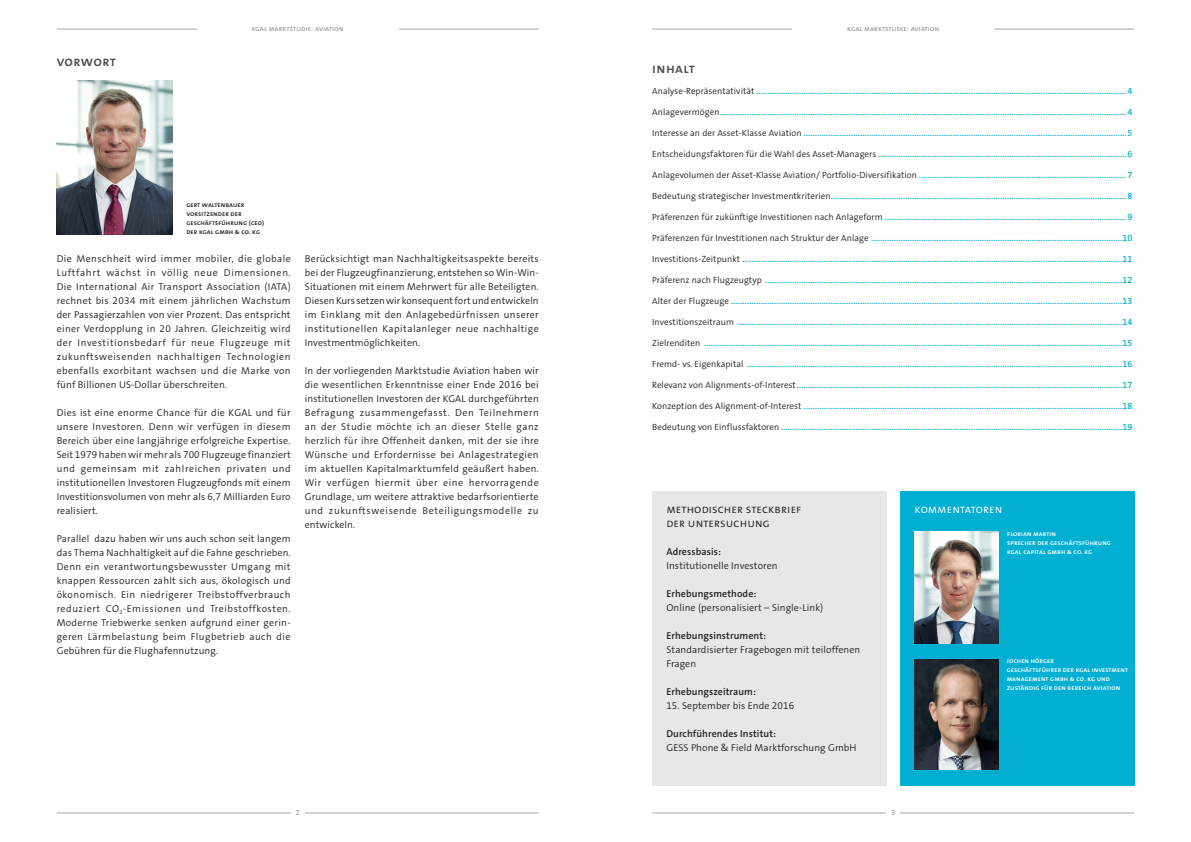
<style>
.page{position:relative;width:1191px;height:842px;background:#fff}
.page>*{position:absolute;margin:0;border:0;box-sizing:border-box;transform-origin:0 0}
.seiten_headline{font:600 14px "KGAL Head The Sans";letter-spacing:.03em;color:#4b4c4d}
.kommentar_text{font:300 12px/14px "KGAL Head The Sans";letter-spacing:.01em;color:#231f20}
.KGAL_Copy{font:300 12px "KGAL Head The Sans";letter-spacing:.005em;color:#fff}
.KGAL_Copy-2{font:300 10px/14px "KGAL The Sans";letter-spacing:.01em;color:#231f20;text-align:justify}
.KGAL_Copy-3{font:600 10px "KGAL The Sans";letter-spacing:.01em;color:#231f20}
.inhaltsverzeichnis{font:600 9px "KGAL The Sans";letter-spacing:.01em;color:#00afd2}
.t1{font:300 7.5px "KGAL Head The Sans";letter-spacing:.005em;color:#808285}
.t2{font:300 7.5px "KGAL The Sans";color:#808285}
.KGAL_Copy-4{font:600 7px/9px "KGAL Head The Sans";letter-spacing:.01em;color:#fff}
.KGAL_Copy-5{font:600 7px/9px "KGAL Head The Sans";letter-spacing:.01em;color:#231f20}
.s1{font-weight:300;color:#231f20}
</style>
<div class="page">
<hr style="left:57px;top:29px;width:482px;height:1px;background:#a8a9ad">
<hr style="left:652px;top:29px;width:482px;height:1px;background:#a8a9ad">
<div style="left:197px;top:23px;width:201px;height:8px;background:#fff"></div>
<div style="left:792px;top:23px;width:202px;height:8px;background:#fff"></div>
<hr style="left:57px;top:813px;width:482px;height:1px;background:#a8a9ad">
<hr style="left:652px;top:813px;width:482px;height:1px;background:#a8a9ad">
<div style="left:291px;top:809px;width:13px;height:14px;background:#fff"></div>
<div style="left:886px;top:809px;width:14px;height:14px;background:#fff"></div>
<img style="left:57px;top:80px;width:115px;height:154px">
<div style="left:900px;top:491px;width:234px;height:294px;background:#00afd2"></div>
<div style="left:652px;top:491px;width:234px;height:294px;background:#e6e7e9"></div>
<img style="left:914px;top:531px;width:84px;height:112px">
<img style="left:914px;top:660px;width:84px;height:109px">
<p class="t1" style="left:252px;top:24px;width:93px">KGAL Marktstudie: Aviation</p>
<p class="t1" style="left:847px;top:24px;width:93px">KGAL Marktstudie: Aviation</p>
<p class="seiten_headline" style="left:57px;top:53px;width:61px">Vorwort</p>
<p class="KGAL_Copy-5" style="left:186px;top:200px;width:60px">Gert Waltenbauer</p>
<p class="KGAL_Copy-5" style="left:186px;top:209px;width:79px">Vorsitzender der<br>Geschäftsführung (CEO) der KGAL GmbH &amp; Co. KG</p>
<p class="KGAL_Copy-2" style="left:57px;top:252px;width:235px">Die Menschheit wird immer mobiler, die globale Luftfahrt wächst in völlig neue Dimensionen.<br>Die International Air Transport Association (IATA) rechnet bis 2034 mit einem jährlichen Wachstum der Passagierzahlen von vier Prozent. Das entspricht einer Verdopplung in 20 Jahren. Gleichzeitig wird der Investitionsbedarf für neue Flugzeuge mit zukunftsweisenden nachhaltigen Technologien ebenfalls exorbitant wachsen und die Marke von fünf Billionen US-Dollar überschreiten.</p>
<p class="KGAL_Copy-2" style="left:57px;top:406px;width:236px">Dies ist eine enorme Chance für die KGAL und für unsere Investoren. Denn wir verfügen in diesem Bereich über eine langjährige erfolgreiche Expertise.<br>Seit 1979 haben wir mehr als 700 Flugzeuge finanziert und gemeinsam mit zahlreichen privaten und institutionellen Investoren Flugzeugfonds mit einem Investitionsvolumen von mehr als 6,7 Milliarden Euro realisiert.</p>
<p class="KGAL_Copy-2" style="left:57px;top:532px;width:235px">Parallel dazu haben wir uns auch schon seit langem das Thema Nachhaltigkeit auf die Fahne geschrieben.<br>Denn ein verantwortungsbewusster Umgang mit knappen Ressourcen zahlt sich aus, ökologisch und ökonomisch. Ein niedrigerer Treibstoffverbrauch reduziert CO<sub>2</sub>-Emissionen und Treibstoffkosten.<br>Moderne Triebwerke senken aufgrund einer gerin&shy;geren Lärmbelastung beim Flugbetrieb auch die Gebühren für die Flughafennutzung.</p>
<p class="KGAL_Copy-2" style="left:305px;top:252px;width:235px">Berücksichtigt man Nachhaltigkeitsaspekte bereits bei der Flugzeugfinanzierung, entstehen so Win-Win-Situationen mit einem Mehrwert für alle Beteiligten.<br>Diesen Kurs setzen wir konsequent fort und entwickeln im Einklang mit den Anlagebedürfnissen unserer institutionellen Kapitalanleger neue nachhaltige Investmentmöglichkeiten.</p>
<p class="KGAL_Copy-2" style="left:305px;top:364px;width:235px">In der vorliegenden Marktstudie Aviation haben wir die wesentlichen Erkenntnisse einer Ende 2016 bei institutionellen Investoren der KGAL durchgeführten Befragung zusammengefasst. Den Teilnehmern an der Studie möchte ich an dieser Stelle ganz herzlich für ihre Offenheit danken, mit der sie ihre Wünsche und Erfordernisse bei Anlagestrategien im aktuellen Kapitalmarktumfeld geäußert haben.<br>Wir verfügen hiermit über eine hervorragende Grundlage, um weitere attraktive bedarfsorientierte und zukunftsweisende Beteiligungsmodelle zu entwickeln.</p>
<p class="seiten_headline" style="left:652px;top:60px;width:44px">Inhalt</p>
<p class="inhaltsverzeichnis" style="left:652px;top:85px;width:482px"><span class="s1">Analyse-Repräsentativität</span> ....................................................................................................................................................................4</p>
<p class="inhaltsverzeichnis" style="left:652px;top:106px;width:481px"><span class="s1">Anlagevermögen</span>....................................................................................................................................................................................4</p>
<p class="inhaltsverzeichnis" style="left:652px;top:127px;width:481px"><span class="s1">Interesse an der Asset-Klasse Aviation</span> ...............................................................................................................................................5</p>
<p class="inhaltsverzeichnis" style="left:652px;top:148px;width:482px"><span class="s1">Entscheidungsfaktoren für die Wahl des Asset-Managers</span> ..............................................................................................................6</p>
<p class="inhaltsverzeichnis" style="left:652px;top:169px;width:481px"><span class="s1">Anlagevolumen der Asset-Klasse Aviation/ Portfolio-Diversifikation</span> ............................................................................................7</p>
<p class="inhaltsverzeichnis" style="left:652px;top:190px;width:482px"><span class="s1">Bedeutung strategischer Investmentkriterien</span>...................................................................................................................................8</p>
<p class="inhaltsverzeichnis" style="left:652px;top:211px;width:481px"><span class="s1">Präferenzen für zukünftige Investitionen nach Anlageform</span> ...........................................................................................................9</p>
<p class="inhaltsverzeichnis" style="left:652px;top:232px;width:482px"><span class="s1">Präferenzen für Investitionen nach Struktur der Anlage</span> ...............................................................................................................10</p>
<p class="inhaltsverzeichnis" style="left:652px;top:253px;width:482px"><span class="s1">Investitions-Zeitpunkt</span> ........................................................................................................................................................................11</p>
<p class="inhaltsverzeichnis" style="left:652px;top:274px;width:482px"><span class="s1">Präferenz nach Flugzeugtyp</span> ..............................................................................................................................................................12</p>
<p class="inhaltsverzeichnis" style="left:652px;top:295px;width:482px"><span class="s1">Alter der Flugzeuge</span> .............................................................................................................................................................................13</p>
<p class="inhaltsverzeichnis" style="left:652px;top:316px;width:482px"><span class="s1">Investitionszeitraum</span> ..........................................................................................................................................................................14</p>
<p class="inhaltsverzeichnis" style="left:652px;top:337px;width:482px"><span class="s1">Zielrenditen</span> .........................................................................................................................................................................................15</p>
<p class="inhaltsverzeichnis" style="left:652px;top:358px;width:482px"><span class="s1">Fremd- vs. Eigenkapital</span> ......................................................................................................................................................................16</p>
<p class="inhaltsverzeichnis" style="left:652px;top:379px;width:482px"><span class="s1">Relevanz von Alignments-of-Interest</span>................................................................................................................................................17</p>
<p class="inhaltsverzeichnis" style="left:652px;top:400px;width:482px"><span class="s1">Konzeption des Alignment-of-Interest</span> .............................................................................................................................................18</p>
<p class="inhaltsverzeichnis" style="left:652px;top:421px;width:482px"><span class="s1">Bedeutung von Einflussfaktoren</span> .......................................................................................................................................................19</p>
<p class="kommentar_text" style="left:666px;top:502px;width:136px">Methodischer Steckbrief der Untersuchung</p>
<p class="KGAL_Copy-3" style="left:666px;top:545px;width:56px">Adressbasis:</p>
<p class="KGAL_Copy-2" style="left:666px;top:559px;width:113px">Institutionelle Investoren</p>
<p class="KGAL_Copy-3" style="left:666px;top:587px;width:92px">Erhebungsmethode:</p>
<p class="KGAL_Copy-2" style="left:666px;top:601px;width:158px">Online (personalisiert – Single-Link)</p>
<p class="KGAL_Copy-3" style="left:666px;top:629px;width:101px">Erhebungsinstrument:</p>
<p class="KGAL_Copy-2" style="left:666px;top:643px;width:195px">Standardisierter Fragebogen mit teiloffenen<br>Fragen</p>
<p class="KGAL_Copy-3" style="left:666px;top:685px;width:91px">Erhebungszeitraum:</p>
<p class="KGAL_Copy-2" style="left:666px;top:699px;width:129px">15. September bis Ende 2016</p>
<p class="KGAL_Copy-3" style="left:666px;top:727px;width:111px">Durchführendes Institut:</p>
<p class="KGAL_Copy-2" style="left:666px;top:741px;width:192px">GESS Phone &amp; Field Marktforschung GmbH</p>
<p class="KGAL_Copy" style="left:914px;top:502px;width:89px">Kommentatoren</p>
<p class="KGAL_Copy-4" style="left:1007px;top:530px;width:50px">Florian Martin</p>
<p class="KGAL_Copy-4" style="left:1007px;top:539px;width:105px">Sprecher der Geschäftsführung</p>
<p class="KGAL_Copy-4" style="left:1007px;top:548px;width:87px">KGAL Capital GmbH &amp; Co. KG</p>
<p class="KGAL_Copy-4" style="left:1006px;top:656px;width:49px">Jochen Hörger</p>
<p class="KGAL_Copy-4" style="left:1006px;top:665px;width:123px">Geschäftsführer der KGAL Investment<br>Management GmbH &amp; Co. KG und zuständig für den Bereich Aviation</p>
<p class="t2" style="left:296px;top:808px;width:5px">2</p>
<p class="t2" style="left:891px;top:808px;width:5px">3</p>
</div>
